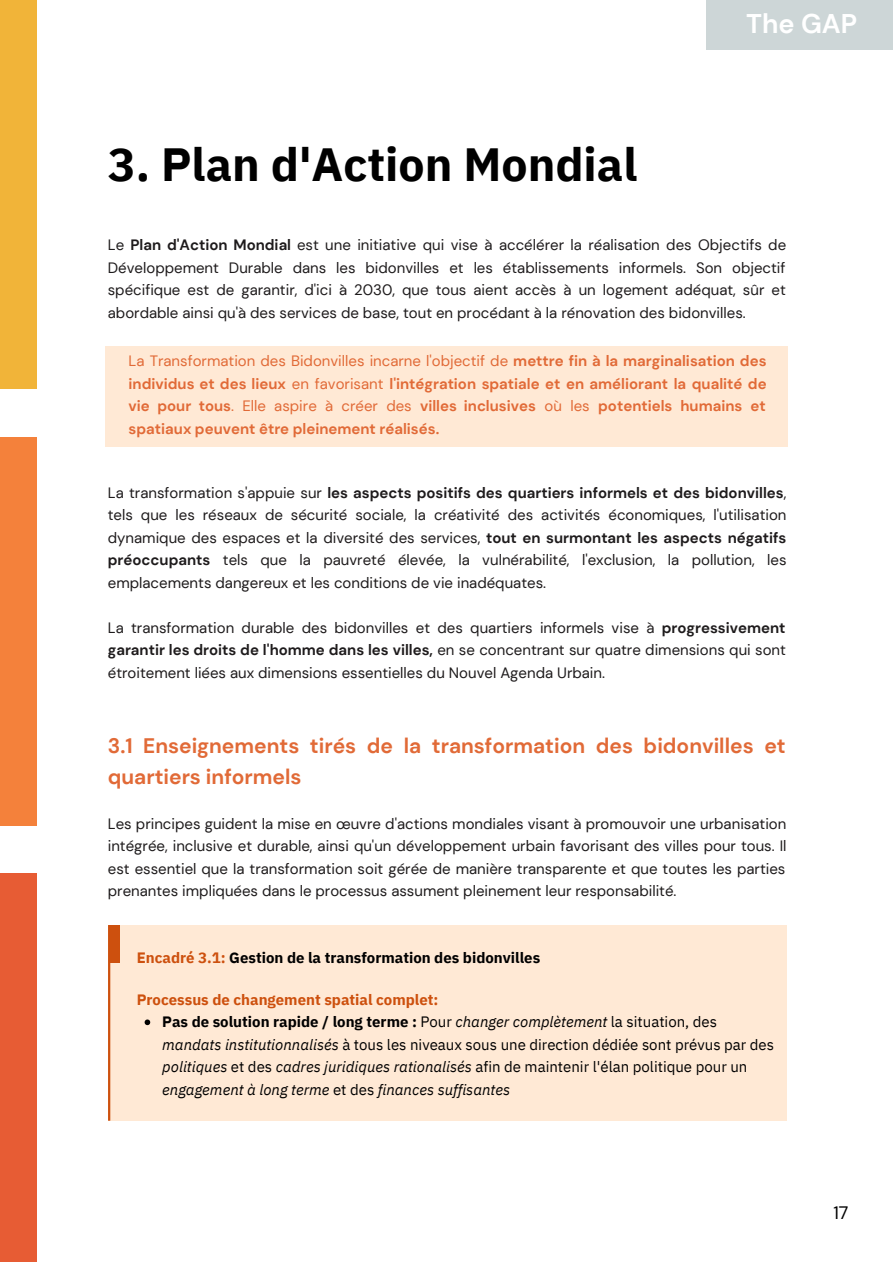
<style>
.page{position:relative;width:893px;height:1264px;background:#fff}
.page>*{position:absolute;margin:0;border:0;box-sizing:border-box;transform-origin:0 0}
.t1{font:700 46.5px "IBM Plex Sans";color:#000}
.t2{font:700 27px "DM Sans";color:#fff}
.t3{font:700 21px/30.3px "DM Sans";color:#e16a37}
.t4{font:18px "DM Sans";color:#000}
.t5{font:15px/22.5px "DM Sans";color:#1e1b1c;text-align:justify}
.t6{font:italic 15px/22.5px "IBM Plex Sans";color:#000}
.t7{font:700 15px/22.5px "DM Sans";color:#e16a37;text-align:justify}
.t8{font:700 15px "IBM Plex Sans";color:#000}
.t9{font:700 15px "IBM Plex Sans";color:#cd500e}
.s1{font-weight:700}
.s2{font-weight:400}
.s3{color:#cd500e}
.s4{font-weight:700;font-style:normal}
.s5{font-style:normal}
</style>
<div class="page">
<div style="left:105px;top:346px;width:682px;height:101px;background:#ffe9d5"></div>
<div style="left:0;top:873px;width:37px;height:389px;background:#e75c34"></div>
<div style="left:0;top:437px;width:37px;height:388px;background:#f4813b"></div>
<div style="left:0;top:0;width:37px;height:389px;background:#f1b439"></div>
<div style="left:705px;top:0;width:187px;height:50px;background:#cdd6d7"></div>
<div style="left:108px;top:925px;width:679px;height:195px;background:#ffe9d5"></div>
<svg style="left:145px;top:1019px;width:5px;height:6px"></svg>
<div style="left:109px;top:925px;width:11px;height:38px;background:#cd500e"></div>
<hr style="left:108px;top:925px;width:2px;height:195px;background:#cd500e">
<p class="t1" style="left:108px;top:133px;width:531px">3. Plan d'Action Mondial</p>
<p class="t2" style="left:746px;top:7px;width:113px">The GAP</p>
<p class="t5" style="left:108px;top:234px;width:679px">Le <span class="s1">Plan d'Action Mondial</span> est une initiative qui vise à accélérer la réalisation des Objectifs de Développement Durable dans les bidonvilles et les établissements informels. Son objectif spécifique est de garantir, d'ici à 2030, que tous aient accès à un logement adéquat, sûr et abordable ainsi qu'à des services de base, tout en procédant à la rénovation des bidonvilles.</p>
<p class="t7" style="left:129px;top:350px;width:639px"><span class="s2">La Transformation des Bidonvilles incarne l'objectif de</span> mettre fin à la marginalisation des individus et des lieux <span class="s2">en favorisant</span> l'intégration spatiale et en améliorant la qualité de vie pour tous<span class="s2">. Elle aspire à créer des</span> villes inclusives <span class="s2">où les</span> potentiels humains et spatiaux peuvent être pleinement réalisés.</p>
<p class="t5" style="left:108px;top:481px;width:680px">La transformation s'appuie sur <span class="s1">les aspects positifs des quartiers informels et des bidonvilles</span>, tels que les réseaux de sécurité sociale, la créativité des activités économiques, l'utilisation dynamique des espaces et la diversité des services, <span class="s1">tout en surmontant les aspects négatifs préoccupants</span> tels que la pauvreté élevée, la vulnérabilité, l'exclusion, la pollution, les emplacements dangereux et les conditions de vie inadéquates.</p>
<p class="t5" style="left:108px;top:616px;width:679px">La transformation durable des bidonvilles et des quartiers informels vise à <span class="s1">progressivement garantir les droits de l'homme dans les villes,</span> en se concentrant sur quatre dimensions qui sont étroitement liées aux dimensions essentielles du Nouvel Agenda Urbain.</p>
<p class="t3" style="left:108px;top:730px;width:679px">3.1 Enseignements tirés de la transformation des bidonvilles et quartiers informels</p>
<p class="t5" style="left:108px;top:812px;width:680px">Les principes guident la mise en œuvre d'actions mondiales visant à promouvoir une urbanisation intégrée, inclusive et durable, ainsi qu'un développement urbain favorisant des villes pour tous. Il est essentiel que la transformation soit gérée de manière transparente et que toutes les parties prenantes impliquées dans le processus assument pleinement leur responsabilité.</p>
<p class="t8" style="left:137px;top:948px;width:405px"><span class="s3">Encadré 3.1:</span> Gestion de la transformation des bidonvilles</p>
<p class="t9" style="left:137px;top:989px;width:303px">Processus de changement spatial complet:</p>
<p class="t6" style="left:162px;top:1010px;width:613px"><span class="s4">Pas de solution rapide / long terme :</span> <span class="s5">Pour</span> changer complètement <span class="s5">la situation, des </span>mandats institutionnalisés <span class="s5">à tous les niveaux sous une direction dédiée sont prévus par des </span>politiques <span class="s5">et des</span> cadres juridiques rationalisés <span class="s5">afin de maintenir l'élan politique pour un </span>engagement à long terme <span class="s5">et des</span> finances suffisantes</p>
<p class="t4" style="left:833px;top:1200px;width:17px">17</p>
</div>
